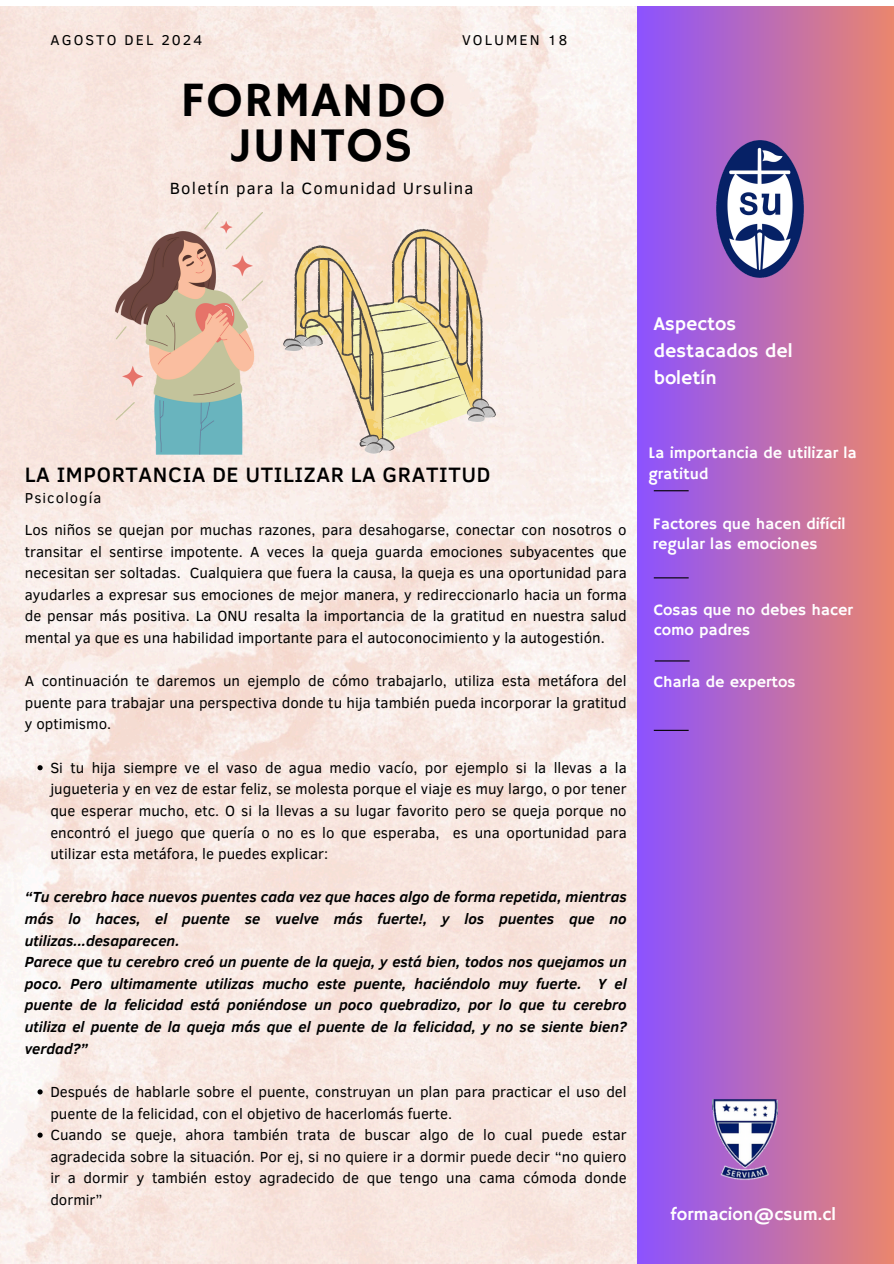
<style>
.page{position:relative;width:894px;height:1264px;background:#fff}
.page>*{position:absolute;margin:0;border:0;box-sizing:border-box;transform-origin:0 0}
.t1{font:49.2px/44.7px "Hammersmith One";letter-spacing:.02em;color:#000;text-align:center}
.t2{font:500 21.3px "Clear Sans";letter-spacing:.03em;color:#000}
.t3{font:19.35px/27px "Hammersmith One";color:#fff}
.t4{font:18px "Hammersmith One";color:#fff}
.t5{font:16.65px "Clear Sans";letter-spacing:.07em;color:#000}
.t6{font:16.05px/20.2px "Hammersmith One";color:#fff}
.t7{font:15px/21.6px "Clear Sans";color:#000;text-align:justify}
.t8{font:italic 700 15px/21.6px "Clear Sans";color:#000}
.t9{font:14.7px "Clear Sans";letter-spacing:.07em;color:#000}
.t10{font:14.55px "Clear Sans";letter-spacing:.14em;color:#000}
</style>
<div class="page">
<div style="left:636px;top:7px;width:257px;height:1256px;background:linear-gradient(to right,#8c52ff,#ea866e)"></div>
<hr style="left:653px;top:490px;width:35px;height:1px;background:#000">
<hr style="left:653px;top:577px;width:35px;height:1px;background:#000">
<hr style="left:653px;top:729px;width:35px;height:2px;background:#000">
<img style="left:712px;top:1084px;width:65px;height:100px">
<img style="left:715px;top:141px;width:88px;height:136px">
<hr style="left:654px;top:660px;width:35px;height:1px;background:#000">
<img style="left:0;top:7px;width:636px;height:1256px">
<svg style="left:283px;top:223px;width:212px;height:6px"></svg>
<svg style="left:283px;top:229px;width:213px;height:225px;background:#e2d3b4"></svg>
<img style="left:115px;top:212px;width:147px;height:242px">
<svg style="left:37px;top:765px;width:6px;height:5px"></svg>
<svg style="left:37px;top:1089px;width:6px;height:5px"></svg>
<svg style="left:37px;top:1132px;width:6px;height:5px"></svg>
<p class="t10" style="left:50px;top:29px;width:153px">AGOSTO DEL 2024</p>
<p class="t10" style="left:462px;top:29px;width:107px">VOLUMEN 18</p>
<p class="t1" style="left:180px;top:81px;width:267px">FORMANDO<br>JUNTOS</p>
<p class="t5" style="left:170px;top:176px;width:305px">Boletín para la Comunidad Ursulina</p>
<h3 class="t3" style="left:653px;top:311px;width:140px">Aspectos destacados del boletín</h3>
<h6 class="t2" style="left:25px;top:459px;width:467px">LA IMPORTANCIA DE UTILIZAR LA GRATITUD</h6>
<p class="t9" style="left:25px;top:487px;width:78px">Psicología</p>
<p class="t7" style="left:25px;top:518px;width:603px">Los niños se quejan por muchas razones, para desahogarse, conectar con nosotros o transitar el sentirse impotente. A veces la queja guarda emociones subyacentes que necesitan ser soltadas. Cualquiera que fuera la causa, la queja es una oportunidad para ayudarles a expresar sus emociones de mejor manera, y redireccionarlo hacia un forma de pensar más positiva. La ONU resalta la importancia de la gratitud en nuestra salud mental ya que es una habilidad importante para el autoconocimiento y la autogestión.</p>
<p class="t7" style="left:25px;top:669px;width:603px">A continuación te daremos un ejemplo de cómo trabajarlo, utiliza esta metáfora del puente para trabajar una perspectiva donde tu hija también pueda incorporar la gratitud y optimismo.</p>
<h2 class="t7" style="left:50px;top:756px;width:577px">Si tu hija siempre ve el vaso de agua medio vacío, por ejemplo si la llevas a la jugueteria y en vez de estar feliz, se molesta porque el viaje es muy largo, o por tener que esperar mucho, etc. O si la llevas a su lugar favorito pero se queja porque no encontró el juego que quería o no es lo que esperaba, es una oportunidad para utilizar esta metáfora, le puedes explicar:</h2>
<p class="t8" style="left:25px;top:885px;width:603px">“Tu cerebro hace nuevos puentes cada vez que haces algo de forma repetida, mientras más lo haces, el puente se vuelve más fuerte!, y los puentes que no utilizas...desaparecen.<br>Parece que tu cerebro creó un puente de la queja, y está bien, todos nos quejamos un poco. Pero ultimamente utilizas mucho este puente, haciéndolo muy fuerte. Y el puente de la felicidad está poniéndose un poco quebradizo, por lo que tu cerebro utiliza el puente de la queja más que el puente de la felicidad, y no se siente bien? verdad?”</p>
<p class="t7" style="left:50px;top:1080px;width:577px">Después de hablarle sobre el puente, construyan un plan para practicar el uso del puente de la felicidad, con el objetivo de hacerlomás fuerte.</p>
<p class="t7" style="left:50px;top:1123px;width:577px">Cuando se queje, ahora también trata de buscar algo de lo cual puede estar agradecida sobre la situación. Por ej, si no quiere ir a dormir puede decir “no quiero ir a dormir y también estoy agradecido de que tengo una cama cómoda donde dormir”</p>
<p class="t6" style="left:648px;top:444px;width:210px">La importancia de utilizar la gratitud</p>
<p class="t6" style="left:652px;top:514px;width:194px">Factores que hacen difícil regular las emociones</p>
<p class="t6" style="left:653px;top:600px;width:200px">Cosas que no debes hacer como padres</p>
<p class="t6" style="left:653px;top:672px;width:143px">Charla de expertos</p>
<p class="t4" style="left:670px;top:1204px;width:166px">formacion@csum.cl</p>
</div>
